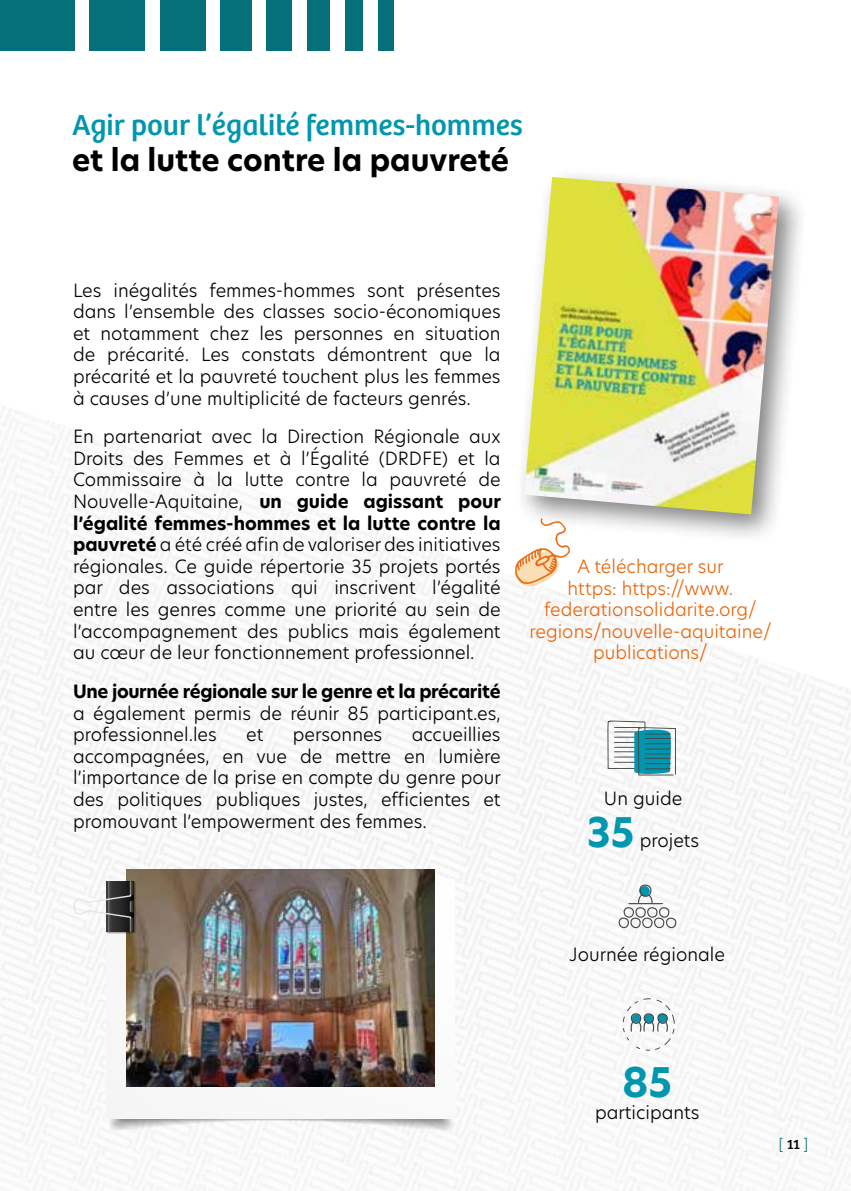
<style>
.page{position:relative;width:851px;height:1191px;background:#fff}
.page>*{position:absolute;margin:0;border:0;box-sizing:border-box;transform-origin:0 0}
.t1{font:700 40px "Hero New";color:#0096af}
.t2{font:30px "Bree";color:#0096af}
.t3{font:700 30px "Hero New";color:#000}
.t4{font:300 18px/21.6px "Hero New";color:#000;text-align:justify}
.t5{font:300 18px/21.6px "Hero New";color:#e8660b;text-align:center}
.t6{font:700 18px "Hero New";letter-spacing:-.02em;color:#000}
.t7{font:300 14px "Hero New";color:#05707a}
.s1{font-weight:700}
.s2{font-family:"Bree";font-weight:400;color:#000}
</style>
<div class="page">
<img style="left:0;top:407px;width:850px;height:784px">
<div style="left:89px;top:0;width:56px;height:50px;background:#05707a"></div>
<div style="left:160px;top:0;width:45px;height:50px;background:#05707a"></div>
<div style="left:220px;top:0;width:31px;height:50px;background:#05707a"></div>
<div style="left:266px;top:0;width:25px;height:50px;background:#05707a"></div>
<div style="left:307px;top:0;width:23px;height:50px;background:#05707a"></div>
<div style="left:345px;top:0;width:17px;height:50px;background:#05707a"></div>
<div style="left:378px;top:0;width:15px;height:50px;background:#05707a"></div>
<div style="left:0;top:0;width:74px;height:50px;background:#05707a"></div>
<svg style="left:607px;top:720px;width:69px;height:56px"></svg>
<div style="left:513px;top:166px;width:296px;height:379px;background:#000;opacity:.5"></div>
<img style="left:524px;top:177px;width:254px;height:337px">
<svg style="left:622px;top:998px;width:52px;height:52px"></svg>
<svg style="left:618px;top:884px;width:58px;height:44px"></svg>
<svg style="left:514px;top:518px;width:56px;height:68px"></svg>
<div style="left:107px;top:880px;width:348px;height:238px;background:#f8f8f8"></div>
<img style="left:127px;top:869px;width:307px;height:217px">
<svg style="left:107px;top:881px;width:29px;height:53px"></svg>
<div style="left:107px;top:881px;width:29px;height:52px;background:#6a5c4c;border-radius:2px"></div>
<svg style="left:107px;top:882px;width:28px;height:51px"></svg>
<div style="left:107px;top:882px;width:28px;height:50px;background:#54483a;border-radius:2px"></div>
<svg style="left:107px;top:882px;width:27px;height:50px"></svg>
<svg style="left:107px;top:882px;width:27px;height:49px"></svg>
<svg style="left:74px;top:881px;width:59px;height:50px"></svg>
<h2 class="t2" style="left:72px;top:102px;width:452px">Agir pour l’égalité femmes-hommes</h2>
<h2 class="t3" style="left:72px;top:139px;width:438px">et la lutte contre la pauvreté</h2>
<p class="t4" style="left:73px;top:279px;width:429px">Les inégalités femmes-hommes sont présentes dans l’ensemble des classes socio-économiques et notamment chez les personnes en situation de précarité. Les constats démontrent que la précarité et la pauvreté touchent plus les femmes à causes d’une multiplicité de facteurs genrés.</p>
<p class="t4" style="left:73px;top:425px;width:429px">En partenariat avec la Direction Régionale aux Droits des Femmes et à l’Égalité (DRDFE) et la Commissaire à la lutte contre la pauvreté de Nouvelle-Aquitaine, <span class="s1">un guide agissant pour l’égalité femmes-hommes et la lutte contre la pauvreté</span> a été créé afin de valoriser des initiatives régionales. Ce guide répertorie 35 projets portés par des associations qui inscrivent l’égalité entre les genres comme une priorité au sein de l’accompagnement des publics mais également au cœur de leur fonctionnement professionnel.</p>
<p class="t6" style="left:73px;top:679px;width:429px">Une journée régionale sur le genre et la précarité</p>
<p class="t4" style="left:73px;top:701px;width:429px">a également permis de réunir 85 participant.es, professionnel.les</p>
<p class="t4" style="left:73px;top:723px;width:429px;text-indent:339px">accueillies accompagnées, en vue de mettre en lumière l’importance de la prise en compte du genre pour des politiques publiques justes, efficientes et promouvant l’empowerment des femmes.</p>
<p class="t4" style="left:246px;top:723px;width:19px">et</p>
<p class="t4" style="left:293px;top:723px;width:91px">personnes</p>
<p class="t5" style="left:529px;top:555px;width:244px">A télécharger sur<br>https: https://www. federationsolidarite.org/ regions/nouvelle-aquitaine/ publications/</p>
<p class="t4" style="left:603px;top:787px;width:80px">Un guide</p>
<h1 class="t1" style="left:586px;top:805px;width:49px">35</h1>
<p class="t4" style="left:639px;top:829px;width:61px">projets</p>
<p class="t4" style="left:569px;top:942px;width:157px">Journée régionale</p>
<h1 class="t1" style="left:622px;top:1055px;width:52px">85</h1>
<p class="t4" style="left:595px;top:1100px;width:106px">participants</p>
<p class="t7" style="left:778px;top:1134px;width:31px">[ <span class="s2">11</span> ]</p>
</div>
